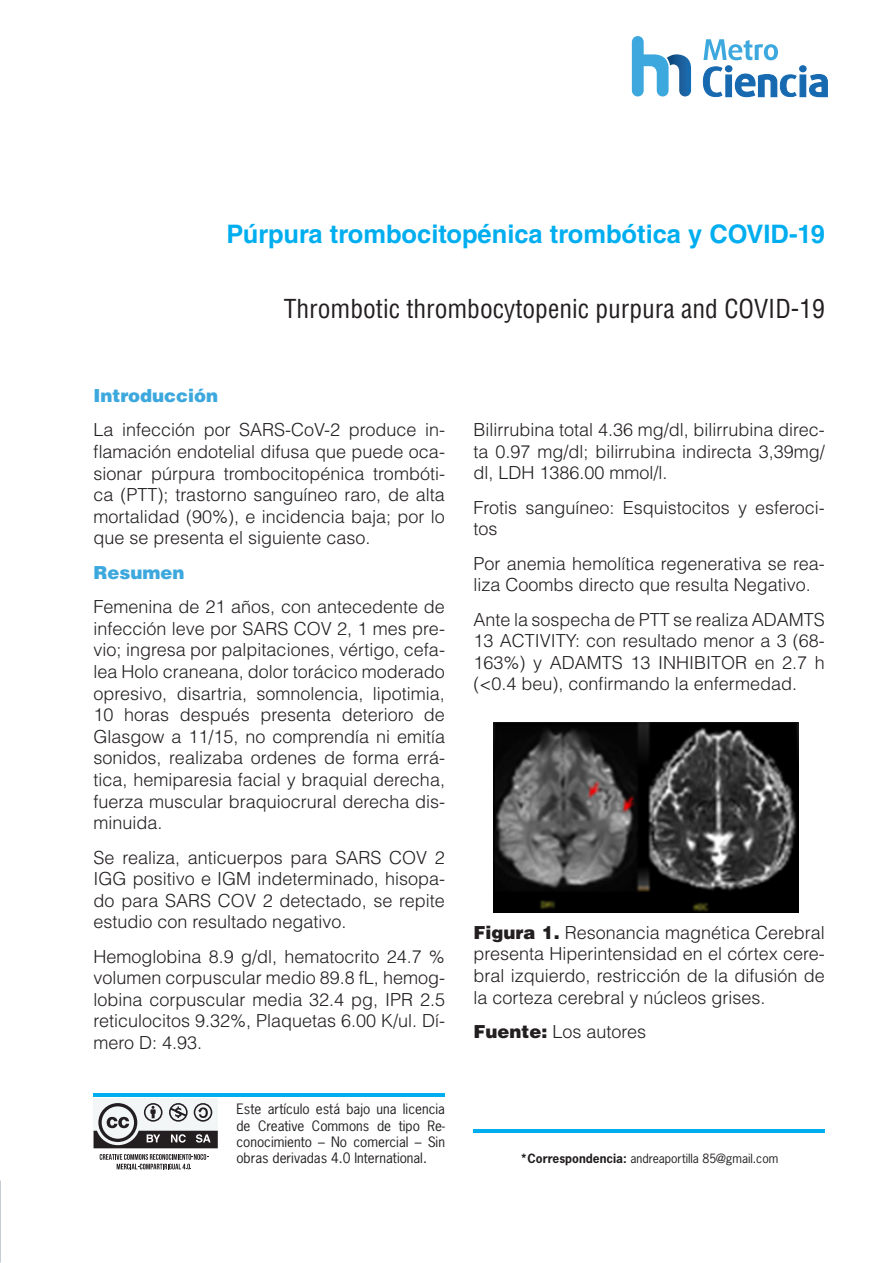
<style>
.page{position:relative;width:893px;height:1263px;background:#fff}
.page>*{position:absolute;margin:0;border:0;box-sizing:border-box;transform-origin:0 0}
.t1{font:condensed 25.5px "Helvetica LT Std";color:#231f20}
.t2{font:700 25.5px "Helvetica LT Std";color:#00aeef}
.t3{font:300 18px/21.6px "Helvetica LT Std";color:#231f20;text-align:justify}
.t4{font:900 18px "Helvetica LT Std";color:#3da8de}
.t5{font:13.5px/16.2px "News Gothic Std";color:#231f20;text-align:justify}
.t6{font:12px "News Gothic Std";color:#231f20}
.s1{font-weight:900}
.s2{font-weight:700}
</style>
<div class="page">
<hr style="left:94px;top:1093px;width:351px;height:4px;background:#00aeef">
<svg style="left:100px;top:1154px;width:108px;height:15px"></svg>
<div style="left:94px;top:1098px;width:124px;height:50px;background:#f3f6f7"></div>
<svg style="left:94px;top:1103px;width:124px;height:45px"></svg>
<svg style="left:632px;top:36px;width:59px;height:60px"></svg>
<svg style="left:703px;top:39px;width:125px;height:59px"></svg>
<hr style="left:473px;top:1129px;width:352px;height:4px;background:#00aeef">
<img style="left:494px;top:723px;width:305px;height:190px">
<p class="t2" style="left:226px;top:218px;width:600px">Púrpura trombocitopénica trombótica y COVID-19</p>
<p class="t1" style="left:284px;top:292px;width:543px">Thrombotic thrombocytopenic purpura and COVID-19</p>
<p class="t4" style="left:94px;top:384px;width:126px">Introducción</p>
<p class="t3" style="left:94px;top:419px;width:353px">La infección por SARS-CoV-2 produce in&shy;flamación endotelial difusa que puede oca&shy;sionar púrpura trombocitopénica trombóti&shy;ca (PTT); trastorno sanguíneo raro, de alta mortalidad (90%), e incidencia baja; por lo que se presenta el siguiente caso.</p>
<p class="t4" style="left:94px;top:560px;width:93px">Resumen</p>
<p class="t3" style="left:94px;top:596px;width:353px">Femenina de 21 años, con antecedente de infección leve por SARS COV 2, 1 mes pre&shy;vio; ingresa por palpitaciones, vértigo, cefa&shy;lea Holo craneana, dolor torácico moderado opresivo, disartria, somnolencia, lipotimia, 10 horas después presenta deterioro de Glasgow a 11/15, no comprendía ni emitía sonidos, realizaba ordenes de forma errá&shy;tica, hemiparesia facial y braquial derecha, fuerza muscular braquiocrural derecha dis&shy;minuida.</p>
<p class="t3" style="left:94px;top:846px;width:353px">Se realiza, anticuerpos para SARS COV 2<br>IGG positivo e IGM indeterminado, hisopa&shy;do para SARS COV 2 detectado, se repite estudio con resultado negativo.</p>
<p class="t3" style="left:94px;top:945px;width:353px">Hemoglobina 8.9 g/dl, hematocrito 24.7 % volumen corpuscular medio 89.8 fL, hemog&shy;lobina corpuscular media 32.4 pg, IPR 2.5 reticulocitos 9.32%, Plaquetas 6.00 K/ul. Dí&shy;mero D: 4.93.</p>
<p class="t5" style="left:236px;top:1101px;width:210px">Este artículo está bajo una licencia de Creative Commons de tipo Re&shy;conocimiento – No comercial – Sin obras derivadas 4.0 International.</p>
<p class="t3" style="left:473px;top:419px;width:353px">Bilirrubina total 4.36 mg/dl, bilirrubina direc&shy;ta 0.97 mg/dl; bilirrubina indirecta 3,39mg/ dl, LDH 1386.00 mmol/l.</p>
<p class="t3" style="left:473px;top:496px;width:353px">Frotis sanguíneo: Esquistocitos y esferoci&shy;tos</p>
<p class="t3" style="left:473px;top:552px;width:353px">Por anemia hemolítica regenerativa se rea&shy;liza Coombs directo que resulta Negativo.</p>
<p class="t3" style="left:473px;top:608px;width:353px">Ante la sospecha de PTT se realiza ADAMTS 13 ACTIVITY: con resultado menor a 3 (68- 163%) y ADAMTS 13 INHIBITOR en 2.7 h (&lt;0.4 beu), confirmando la enfermedad.</p>
<p class="t3" style="left:473px;top:921px;width:353px"><span class="s1">Figura 1.</span> Resonancia magnética Cerebral presenta Hiperintensidad en el córtex cere&shy;bral izquierdo, restricción de la difusión de la corteza cerebral y núcleos grises.</p>
<p class="t3" style="left:473px;top:1020px;width:174px"><span class="s1">Fuente:</span> Los autores</p>
<p class="t6" style="left:520px;top:1150px;width:260px"><span class="s2">*Correspondencia:</span> andreaportilla 85@gmail.com</p>
</div>
